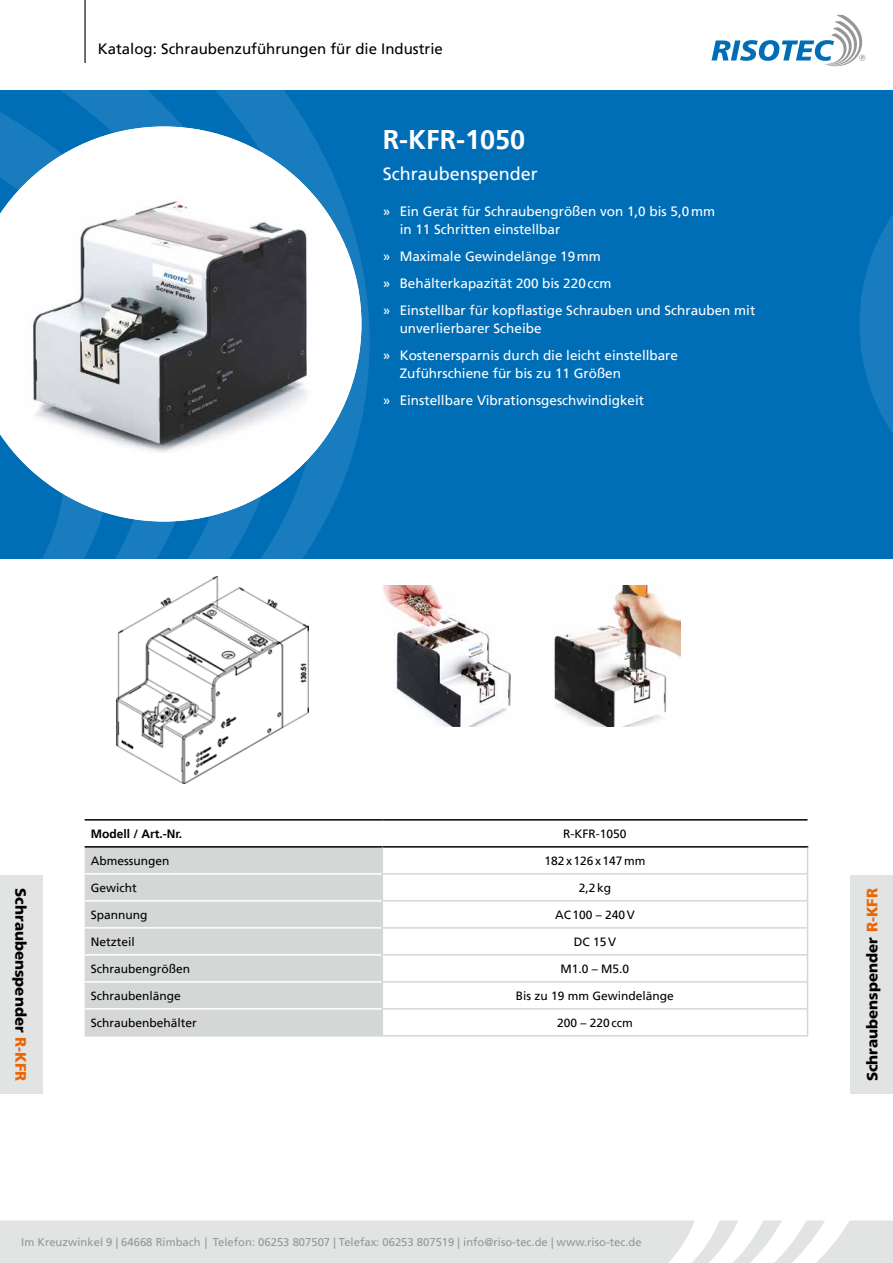
<style>
.page{position:relative;width:893px;height:1263px;background:#fff}
.page>*{position:absolute;margin:0;border:0;box-sizing:border-box;transform-origin:0 0}
.t1{font:700 27px "Frutiger LT";color:#fff}
.t2{font:18px "Frutiger LT";color:#fff}
.t3{font:15px "Frutiger LT";color:#000}
.t4{font:900 15px "Frutiger LT";color:#000}
.t5{font:13.5px/27px "Frutiger LT";color:#fff}
.t6{font:12px "Frutiger LT";color:#000}
.t7{font:700 12px "Frutiger LT";color:#000}
.t8{font:11.25px "Frutiger LT";color:#959797}
.s1{color:#ec6502}
</style>
<div class="page">
<div style="left:0;top:90px;width:893px;height:468px;background:#006eb7"></div>
<svg style="left:0;top:90px;width:370px;height:468px"></svg>
<hr style="left:84px;top:0;width:2px;height:63px;background:#000">
<svg style="left:711px;top:15px;width:154px;height:51px"></svg>
<svg style="left:0;top:1220px;width:893px;height:43px;background:#e5e7e7"></svg>
<svg style="left:859px;top:215px;width:34px;height:218px"></svg>
<svg style="left:0;top:126px;width:361px;height:395px;fill:#fff"></svg>
<img style="left:13px;top:195px;width:321px;height:258px">
<img style="left:117px;top:576px;width:191px;height:207px">
<img style="left:382px;top:585px;width:128px;height:142px">
<img style="left:554px;top:585px;width:126px;height:142px">
<div style="left:85px;top:848px;width:297px;height:187px;background:#d5d7d7"></div>
<hr style="left:382px;top:873px;width:426px;height:2px;background:#d5d7d7">
<hr style="left:382px;top:900px;width:426px;height:2px;background:#d5d7d7">
<hr style="left:382px;top:927px;width:426px;height:2px;background:#d5d7d7">
<hr style="left:382px;top:954px;width:426px;height:2px;background:#d5d7d7">
<hr style="left:382px;top:981px;width:426px;height:2px;background:#d5d7d7">
<hr style="left:382px;top:1008px;width:426px;height:2px;background:#d5d7d7">
<hr style="left:382px;top:1035px;width:426px;height:2px;background:#d5d7d7">
<hr style="left:85px;top:873px;width:297px;height:2px;background:#fff">
<hr style="left:85px;top:900px;width:297px;height:2px;background:#fff">
<hr style="left:85px;top:927px;width:297px;height:2px;background:#fff">
<hr style="left:85px;top:954px;width:297px;height:2px;background:#fff">
<hr style="left:85px;top:981px;width:297px;height:2px;background:#fff">
<hr style="left:85px;top:1008px;width:297px;height:2px;background:#fff">
<hr style="left:382px;top:819px;width:425px;height:2px;background:#000">
<hr style="left:382px;top:846px;width:426px;height:2px;background:#000">
<hr style="left:85px;top:819px;width:297px;height:2px;background:#000">
<hr style="left:85px;top:846px;width:297px;height:2px;background:#000">
<svg style="left:382px;top:848px;width:1px;height:187px"></svg>
<svg style="left:807px;top:848px;width:1px;height:187px"></svg>
<hr style="left:85px;top:1035px;width:297px;height:2px;background:#d5d7d7">
<div style="left:850px;top:875px;width:43px;height:219px;background:#e2e4e4"></div>
<div style="left:0;top:875px;width:43px;height:219px;background:#e2e4e4"></div>
<p class="t3" style="left:98px;top:40px;width:347px">Katalog: Schraubenzuführungen für die Industrie</p>
<h1 class="t1" style="left:383px;top:123px;width:144px">R-KFR-1050</h1>
<h2 class="t2" style="left:383px;top:163px;width:157px">Schraubenspender</h2>
<p class="t5" style="left:400px;top:202px;width:317px;line-height:18px;text-indent:-17px">» Ein Gerät für Schraubengrößen von 1,0 bis 5,0mm in 11 Schritten einstellbar</p>
<p class="t5" style="left:383px;top:243px;width:374px">» Maximale Gewindelänge 19mm<br>» Behälterkapazität 200 bis 220ccm<br>» Einstellbar für kopflastige Schrauben und Schrauben mit</p>
<p class="t5" style="left:383px;top:315px;width:297px;text-indent:17px">unverlierbarer Scheibe<br>» Kostenersparnis durch die leicht einstellbare</p>
<p class="t5" style="left:383px;top:360px;width:263px;text-align:center">Zuführschiene für bis zu 11 Größen<br>» Einstellbare Vibrationsgeschwindigkeit</p>
<p class="t4" style="left:30px;top:888px;width:194px;rotate:90deg">Schraubenspender <span class="s1">R-KFR</span></p>
<p class="t7" style="left:91px;top:827px;width:93px">Modell / Art.-Nr.</p>
<p class="t6" style="left:563px;top:827px;width:65px">R-KFR-1050</p>
<p class="t6" style="left:91px;top:854px;width:80px">Abmessungen</p>
<p class="t6" style="left:544px;top:854px;width:102px">182x126x147mm</p>
<p class="t6" style="left:91px;top:881px;width:47px">Gewicht</p>
<p class="t6" style="left:579px;top:881px;width:34px">2,2kg</p>
<p class="t6" style="left:91px;top:908px;width:58px">Spannung</p>
<p class="t6" style="left:555px;top:908px;width:81px">AC100 – 240V</p>
<p class="t6" style="left:91px;top:935px;width:46px">Netzteil</p>
<p class="t6" style="left:574px;top:935px;width:44px">DC 15V</p>
<p class="t6" style="left:91px;top:962px;width:101px">Schraubengrößen</p>
<p class="t6" style="left:561px;top:962px;width:70px">M1.0 – M5.0</p>
<p class="t6" style="left:91px;top:989px;width:92px">Schraubenlänge</p>
<p class="t6" style="left:516px;top:989px;width:160px">Bis zu 19 mm Gewindelänge</p>
<p class="t6" style="left:91px;top:1016px;width:108px">Schraubenbehälter</p>
<p class="t6" style="left:557px;top:1016px;width:77px">200 – 220ccm</p>
<p class="t8" style="left:21px;top:1235px;width:622px">Im Kreuzwinkel 9 | 64668 Rimbach | Telefon: 06253 807507 | Telefax: 06253 807519 | info@riso-tec.de | www.riso-tec.de</p>
<p class="t4" style="left:863px;top:1081px;width:194px;rotate:-90deg">Schraubenspender <span class="s1">R-KFR</span></p>
</div>
